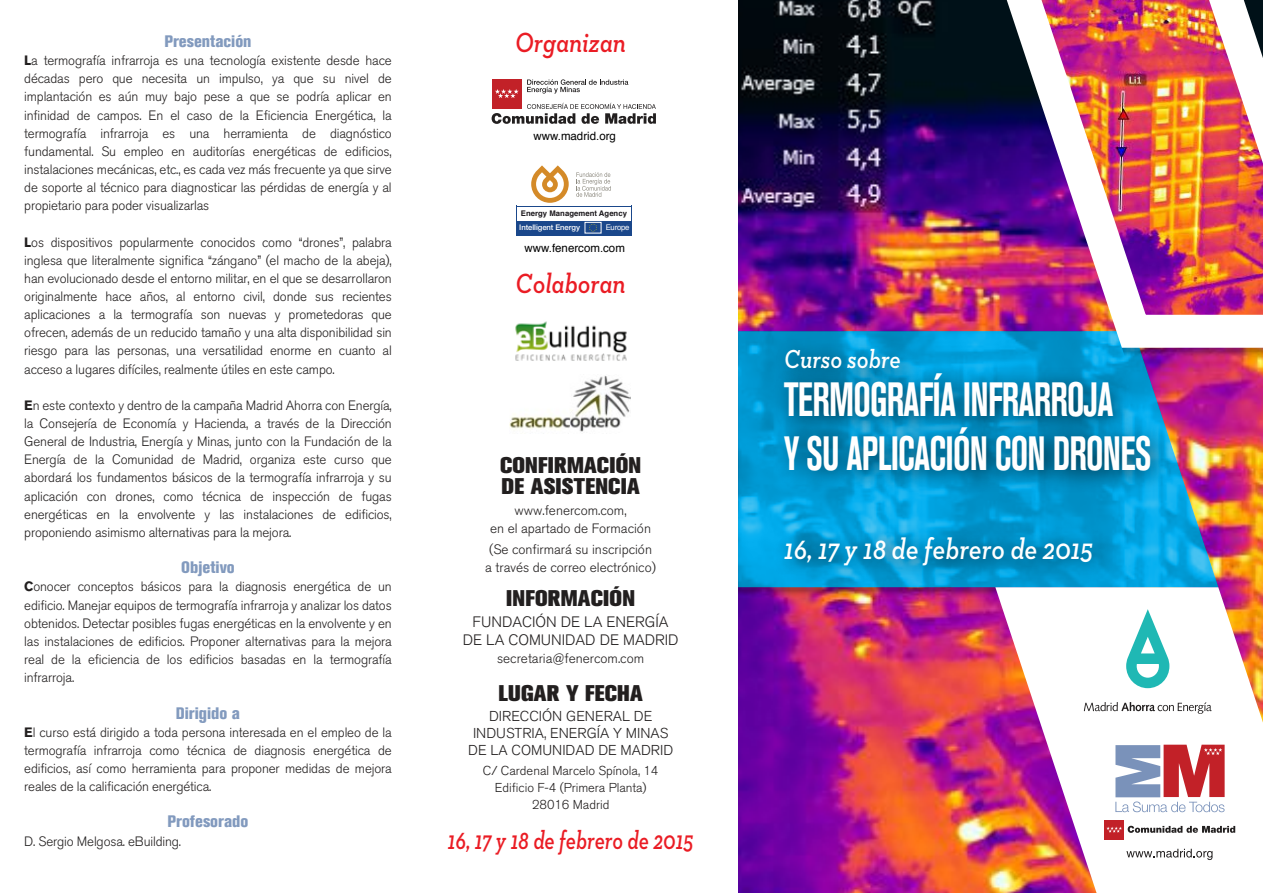
<style>
.page{position:relative;width:1263px;height:893px;background:#fff}
.page>*{position:absolute;margin:0;border:0;box-sizing:border-box;transform-origin:0 0}
.t1{font:47.7px/54px "Akzidenz Grotesk BQ Bd Cnd Alt";letter-spacing:-.02em;color:#fff;scale:.77 1}
.t2{font:italic 600 30px "Neutraface Slab Text";color:#fff;scale:.85 1}
.t3{font:italic 600 28.2px "Neutraface Slab Text";color:#ea1c24;scale:.85 1}
.t4{font:italic 600 26.4px "Neutraface Slab Text";color:#ea1c24;scale:.77 1}
.t5{font:italic 600 26.4px "Neutraface Slab Text";color:#fff;scale:.85 1}
.t6{font:800 22.5px/21px "Akzidenz Grotesk BQ";letter-spacing:.01em;color:#221f1f}
.t7{font:800 condensed 16.5px "Akzidenz Grotesk BQ";color:#829abe}
.t8{font:15px/18px "Akzidenz Grotesk BQ Light SC";color:#221f1f;text-align:center}
.t9{font:14.25px/17.1px "Akzidenz Grotesk BQ Light SC";color:#221f1f;text-align:center}
.t10{font:300 13.5px/18.1px "Akzidenz Grotesk BQ";letter-spacing:-.01em;color:#221f1f;text-align:justify}
.t11{font:300 12.9px/17.1px "Akzidenz Grotesk BQ";color:#221f1f;text-align:center}
.t12{font:11.55px "Helvetica";color:#000}
.t13{font:700 7.8px/14.2px "Helvetica";letter-spacing:.005em;color:#1a171b}
.t14{font:7.8px "Helvetica";letter-spacing:-.03em;color:#fff}
.s1{font-weight:700}
.s2{font-family:"Helvetica Neue LT Std";font-weight:500;color:#fff}
</style>
<div class="page">
<img style="left:509px;top:376px;width:121px;height:56px">
<img style="left:738px;top:0;width:525px;height:893px">
<svg style="left:738px;top:587px;width:257px;height:16px"></svg>
<img style="left:995px;top:587px;width:268px;height:306px">
<svg style="left:1126px;top:849px;width:86px;height:11px"></svg>
<svg style="left:1115px;top:745px;width:109px;height:67px"></svg>
<div style="left:1104px;top:820px;width:20px;height:19px;background:#c22128"></div>
<svg style="left:1106px;top:827px;width:16px;height:6px"></svg>
<svg style="left:1128px;top:826px;width:107px;height:7px"></svg>
<svg style="left:1126px;top:609px;width:43px;height:79px"></svg>
<svg style="left:1084px;top:702px;width:128px;height:12px"></svg>
<img style="left:738px;top:331px;width:480px;height:256px">
<img style="left:968px;top:0;width:295px;height:364px">
<svg style="left:1122px;top:348px;width:141px;height:15px"></svg>
<svg style="left:492px;top:79px;width:164px;height:45px"></svg>
<svg style="left:531px;top:165px;width:38px;height:38px"></svg>
<svg style="left:576px;top:172px;width:35px;height:25px"></svg>
<div style="left:516px;top:221px;width:115px;height:15px;background:#1a478b"></div>
<hr style="left:516px;top:206px;width:1px;height:30px;background:#1a478b">
<hr style="left:631px;top:206px;width:1px;height:30px;background:#1a478b">
<hr style="left:516px;top:206px;width:115px;height:1px;background:#1a478b">
<div style="left:585px;top:222px;width:16px;height:11px;background:#1a478b;border:1px solid #fff"></div>
<svg style="left:589px;top:224px;width:8px;height:8px"></svg>
<img style="left:762px;top:324px;width:171px;height:27px">
<img style="left:762px;top:512px;width:363px;height:87px">
<img style="left:762px;top:351px;width:420px;height:161px">
<img style="left:515px;top:321px;width:112px;height:40px">
<p class="t7" style="left:164px;top:32px;width:89px">Presentación</p>
<p class="t10" style="left:24px;top:52px;width:369px"><span class="s1">L</span>a termografía infrarroja es una tecnología existente desde hace décadas pero que necesita un impulso, ya que su nivel de implantación es aún muy bajo pese a que se podría aplicar en infinidad de campos. En el caso de la Eficiencia Energética, la termografía infrarroja es una herramienta de diagnóstico fundamental. Su empleo en auditorías energéticas de edificios, instalaciones mecánicas, etc., es cada vez más frecuente ya que sirve de soporte al técnico para diagnosticar las pérdidas de energía y al propietario para poder visualizarlas</p>
<p class="t10" style="left:24px;top:233px;width:369px"><span class="s1">L</span>os dispositivos popularmente conocidos como “drones”, palabra inglesa que literalmente significa “zángano” (el macho de la abeja), han evolucionado desde el entorno militar, en el que se desarrollaron originalmente hace años, al entorno civil, donde sus recientes aplicaciones a la termografía son nuevas y prometedoras que ofrecen, además de un reducido tamaño y una alta disponibilidad sin riesgo para las personas, una versatilidad enorme en cuanto al acceso a lugares difíciles, realmente útiles en este campo.</p>
<p class="t10" style="left:24px;top:396px;width:369px"><span class="s1">E</span>n este contexto y dentro de la campaña Madrid Ahorra con Energía, la Consejería de Economía y Hacienda, a través de la Dirección General de Industria, Energía y Minas, junto con la Fundación de la Energía de la Comunidad de Madrid, organiza este curso que abordará los fundamentos básicos de la termografía infrarroja y su aplicación con drones, como técnica de inspección de fugas energéticas en la envolvente y las instalaciones de edificios, proponiendo asimismo alternativas para la mejora.</p>
<p class="t7" style="left:181px;top:558px;width:55px">Objetivo</p>
<p class="t10" style="left:24px;top:578px;width:369px"><span class="s1">C</span>onocer conceptos básicos para la diagnosis energética de un edificio. Manejar equipos de termografía infrarroja y analizar los datos obtenidos. Detectar posibles fugas energéticas en la envolvente y en las instalaciones de edificios. Proponer alternativas para la mejora real de la eficiencia de los edificios basadas en la termografía infrarroja.</p>
<p class="t7" style="left:176px;top:703px;width:66px">Dirigido a</p>
<p class="t10" style="left:24px;top:723px;width:369px"><span class="s1">E</span>l curso está dirigido a toda persona interesada en el empleo de la termografía infrarroja como técnica de diagnosis energética de edificios, así como herramienta para proponer medidas de mejora reales de la calificación energética.</p>
<p class="t7" style="left:168px;top:812px;width:82px">Profesorado</p>
<p class="t10" style="left:24px;top:832px;width:158px">D. Sergio Melgosa. eBuilding.</p>
<p class="t3" style="left:515px;top:25px;width:132px">Organizan</p>
<p class="t12" style="left:533px;top:127px;width:84px">www.madrid.org</p>
<p class="t13" style="left:519px;top:206px;width:109px">Energy Management Agency<br><span class="s2">Intelligent Energy</span></p>
<p class="t14" style="left:606px;top:221px;width:25px">Europe</p>
<p class="t12" style="left:524px;top:239px;width:102px">www.fenercom.com</p>
<p class="t3" style="left:516px;top:266px;width:131px">Colaboran</p>
<p class="t6" style="left:500px;top:455px;width:143px">CONFIRMACIÓN<br>DE ASISTENCIA</p>
<p class="t10" style="left:490px;top:502px;width:162px;text-align:center">www.fenercom.com,<br>en el apartado de Formación</p>
<p class="t10" style="left:485px;top:541px;width:172px">(Se confirmará su inscripción a través de correo electrónico)</p>
<p class="t6" style="left:506px;top:588px;width:130px">INFORMACIÓN</p>
<p class="t8" style="left:463px;top:613px;width:217px">FUNDACIÓN DE LA ENERGÍA<br>DE LA COMUNIDAD DE MADRID</p>
<p class="t10" style="left:497px;top:650px;width:149px">secretaria@fenercom.com</p>
<p class="t6" style="left:499px;top:682px;width:146px">LUGAR Y FECHA</p>
<p class="t9" style="left:468px;top:707px;width:206px">DIRECCIÓN GENERAL DE<br>INDUSTRIA, ENERGÍA Y MINAS<br>DE LA COMUNIDAD DE MADRID</p>
<p class="t11" style="left:483px;top:762px;width:177px">C/ Cardenal Marcelo Spínola, 14<br>Edificio F-4 (Primera Planta)<br>28016 Madrid</p>
<p class="t4" style="left:448px;top:823px;width:320px">16, 17 y 18 de febrero de 2015</p>
<p class="t5" style="left:784px;top:343px;width:139px">Curso sobre</p>
<p class="t1" style="left:784px;top:372px;width:479px">TERMOGRAFÍA INFRARROJA<br>Y SU APLICACIÓN CON DRONES</p>
<p class="t2" style="left:784px;top:530px;width:365px">16, 17 y 18 de febrero de 2015</p>
</div>
